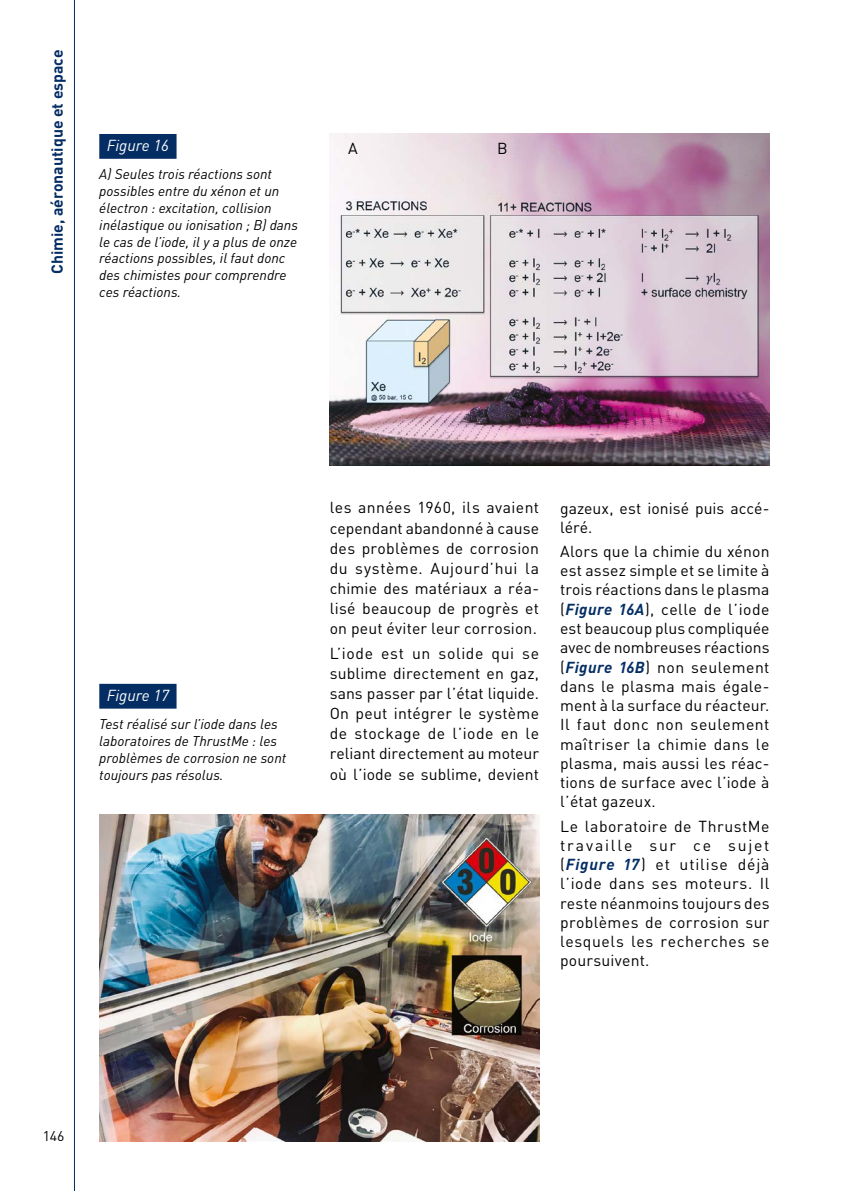
<style>
.page{position:relative;width:844px;height:1191px;background:#fff}
.page>*{position:absolute;margin:0;border:0;box-sizing:border-box;transform-origin:0 0}
.t1{font:15.75px/19.2px "DIN";letter-spacing:.01em;color:#000;text-align:justify}
.t2{font:700 15.75px "DIN";color:#042d64}
.t3{font:italic 15.75px "DIN";color:#fff}
.t4{font:italic 14px/16.8px "DIN";color:#000}
.t5{font:14px "DIN";color:#000}
.s1{font-weight:700;font-style:italic;color:#042d64}
</style>
<div class="page">
<svg style="left:74px;top:0;width:1px;height:1191px"></svg>
<div style="left:99px;top:134px;width:77px;height:25px;background:#042d64"></div>
<div style="left:99px;top:684px;width:77px;height:24px;background:#042d64"></div>
<img style="left:329px;top:134px;width:440px;height:331px">
<img style="left:99px;top:814px;width:440px;height:327px">
<p class="t2" style="left:47px;top:274px;width:226px;rotate:-90deg">Chimie, aéronautique et espace</p>
<p class="t3" style="left:107px;top:136px;width:64px">Figure 16</p>
<p class="t4" style="left:99px;top:166px;width:200px">A) Seules trois réactions sont possibles entre du xénon et un électron : excitation, collision inélastique ou ionisation ; B) dans le cas de l’iode, il y a plus de onze réactions possibles, il faut donc des chimistes pour comprendre ces réactions.</p>
<p class="t1" style="left:348px;top:139px;width:11px">A</p>
<p class="t1" style="left:497px;top:139px;width:12px">B</p>
<p class="t3" style="left:107px;top:685px;width:64px">Figure 17</p>
<p class="t4" style="left:99px;top:715px;width:188px">Test réalisé sur l’iode dans les laboratoires de ThrustMe : les problèmes de corrosion ne sont toujours pas résolus.</p>
<p class="t1" style="left:329px;top:497px;width:211px;line-height:20.1px">les années 1960, ils avaient cependant abandonné à cause des problèmes de corrosion du système. Aujourd’hui la chimie des matériaux a réa&shy;lisé beaucoup de progrès et on peut éviter leur corrosion.</p>
<p class="t1" style="left:329px;top:643px;width:211px;line-height:20.1px">L’iode est un solide qui se sublime directement en gaz, sans passer par l’état liquide.<br>On peut intégrer le système de stockage de l’iode en le reliant directement au moteur où l’iode se sublime, devient</p>
<p class="t1" style="left:560px;top:498px;width:211px">gazeux, est ionisé puis accé&shy;léré.</p>
<p class="t1" style="left:560px;top:541px;width:211px">Alors que la chimie du xénon est assez simple et se limite à trois réactions dans le plasma (<span class="s1">Figure 16A</span>), celle de l’iode est beaucoup plus compliquée avec de nombreuses réactions (<span class="s1">Figure 16B</span>) non seulement dans le plasma mais égale&shy;ment à la surface du réacteur.<br>Il faut donc non seulement maîtriser la chimie dans le plasma, mais aussi les réac&shy;tions de surface avec l’iode à l’état gazeux.</p>
<p class="t1" style="left:560px;top:816px;width:211px">Le laboratoire de ThrustMe travaille sur ce sujet (<span class="s1">Figure 17</span>) et utilise déjà l’iode dans ses moteurs. Il reste néanmoins toujours des problèmes de corrosion sur lesquels les recherches se poursuivent.</p>
<p class="t5" style="left:43px;top:1127px;width:23px">146</p>
</div>
